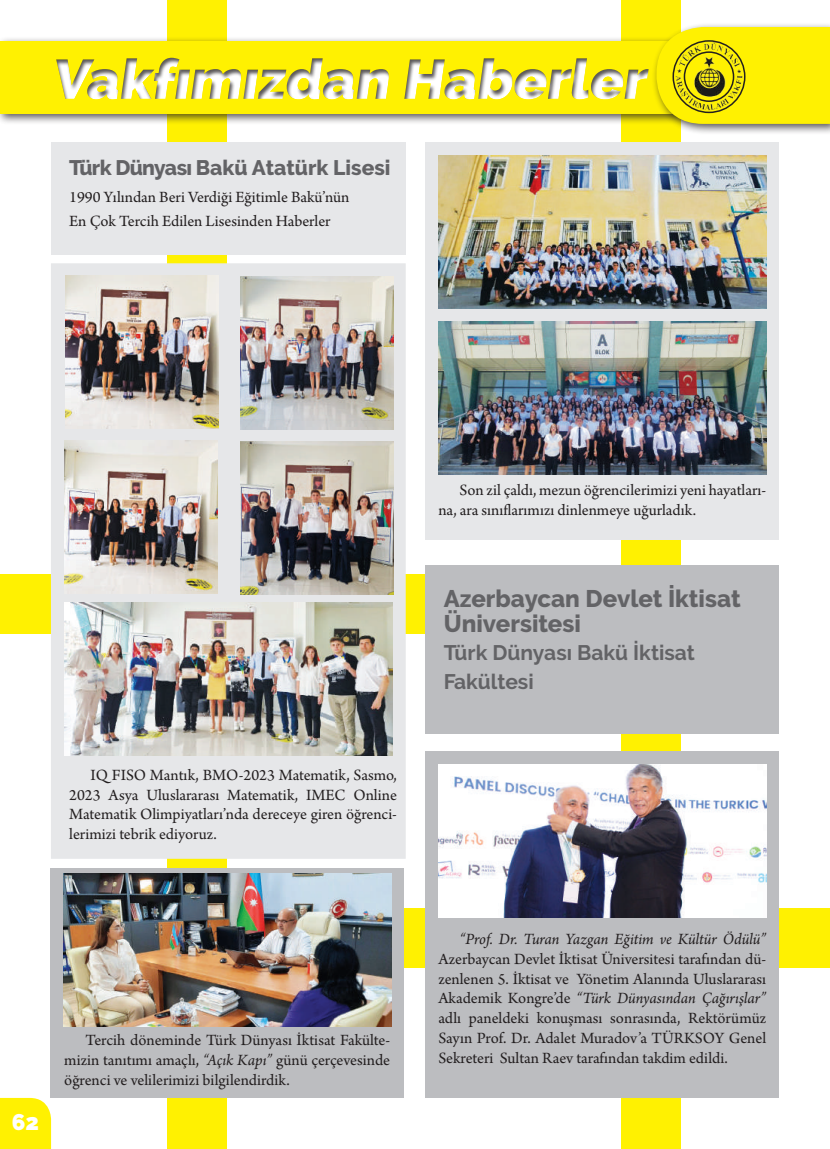
<style>
.page{position:relative;width:830px;height:1149px;background:#fff}
.page>*{position:absolute;margin:0;border:0;box-sizing:border-box;transform-origin:0 0}
.t1{font:900 55.5px "Raleway";color:#fff}
.t2{font:800 24px/25.5px "Raleway";color:#636366}
.t3{font:900 22.5px "Raleway";color:#fff}
.t4{font:700 21px/28.2px "Raleway";color:#636366}
.t5{font:800 21px "Raleway";color:#636366}
.t6{font:16.5px/19.8px "Arno Pro";color:#231f20;text-align:justify}
.t7{font:italic 16.5px "Arno Pro";letter-spacing:-.005em;color:#231f20}
.s1{font-style:italic}
</style>
<div class="page">
<div style="left:0;top:1097px;width:51px;height:51px;background:#fff101"></div>
<div style="left:0;top:574px;width:670px;height:60px;background:#fff101"></div>
<div style="left:226px;top:908px;width:603px;height:59px;background:#fff101"></div>
<div style="left:167px;top:0;width:59px;height:1148px;background:#fff101"></div>
<div style="left:621px;top:0;width:59px;height:1148px;background:#fff101"></div>
<div style="left:0;top:36px;width:829px;height:89px;background:#231f20;opacity:.75"></div>
<div style="left:0;top:41px;width:828px;height:73px;background:#fff101"></div>
<div style="left:651px;top:22px;width:178px;height:113px;background:#231f20;opacity:.75"></div>
<svg style="left:656px;top:27px;width:173px;height:97px"></svg>
<div style="left:37px;top:46px;width:687px;height:66px;background:#231f20;opacity:.75"></div>
<img style="left:672px;top:42px;width:73px;height:68px">
<div style="left:672px;top:40px;width:73px;height:73px;border:2px solid #231f20;border-radius:50%"></div>
<div style="left:683px;top:51px;width:51px;height:51px;border:2px solid #231f20;border-radius:50%"></div>
<div style="left:52px;top:142px;width:354px;height:113px;background:#e6e7e9"></div>
<div style="left:425px;top:142px;width:353px;height:398px;background:#e6e7e9"></div>
<div style="left:51px;top:263px;width:354px;height:595px;background:#e6e7e9"></div>
<img style="left:438px;top:155px;width:327px;height:153px">
<img style="left:240px;top:441px;width:153px;height:153px">
<img style="left:64px;top:602px;width:328px;height:153px">
<img style="left:438px;top:321px;width:327px;height:153px">
<img style="left:65px;top:275px;width:154px;height:153px">
<img style="left:64px;top:440px;width:153px;height:153px">
<img style="left:240px;top:276px;width:153px;height:153px">
<div style="left:425px;top:564px;width:353px;height:169px;background:#bcbdc0"></div>
<div style="left:51px;top:867px;width:352px;height:230px;background:#bcbdc0"></div>
<img style="left:63px;top:873px;width:328px;height:153px">
<div style="left:425px;top:750px;width:353px;height:347px;background:#bcbdc0"></div>
<img style="left:438px;top:764px;width:327px;height:153px">
<h1 class="t1" style="left:51px;top:47px;width:604px">Vakfımızdan Haberler</h1>
<p class="t5" style="left:69px;top:155px;width:323px">Türk Dünyası Bakü Atatürk Lisesi</p>
<p class="t6" style="left:69px;top:186px;width:282px;line-height:24px">1990 Yılından Beri Verdiği Eğitimle Bakü’nün<br>En Çok Tercih Edilen Lisesinden Haberler</p>
<p class="t6" style="left:69px;top:765px;width:329px;text-indent:21px">IQ FISO Mantık, BMO-2023 Matematik, Sasmo, 2023 Asya Uluslararası Matematik, IMEC Online Matematik Olimpiyatları’nda dereceye giren öğrenci&shy;lerimizi tebrik ediyoruz.</p>
<h3 class="t3" style="left:12px;top:1108px;width:29px">62</h3>
<p class="t6" style="left:64px;top:1030px;width:327px;text-indent:21px">Tercih döneminde Türk Dünyası İktisat Fakülte&shy;mizin tanıtımı amaçlı, <span class="s1">“Açık Kapı”</span> günü çerçevesinde öğrenci ve velilerimizi bilgilendirdik.</p>
<p class="t6" style="left:438px;top:481px;width:329px;text-indent:21px">Son zil çaldı, mezun öğrencilerimizi yeni hayatları&shy;na, ara sınıflarımızı dinlenmeye uğurladık.</p>
<h2 class="t2" style="left:443px;top:585px;width:298px">Azerbaycan Devlet İktisat<br>Üniversitesi</h2>
<p class="t4" style="left:443px;top:638px;width:252px">Türk Dünyası Bakü İktisat<br>Fakültesi</p>
<p class="t7" style="left:459px;top:929px;width:308px">“Prof. Dr. Turan Yazgan Eğitim ve Kültür Ödülü”</p>
<p class="t6" style="left:438px;top:949px;width:329px">Azerbaycan Devlet İktisat Üniversitesi tarafından dü&shy;zenlenen 5. İktisat ve Yönetim Alanında Uluslararası Akademik Kongre’de <span class="s1">“Türk Dünyasından Çağırışlar” </span>adlı paneldeki konuşması sonrasında, Rektörümüz Sayın Prof. Dr. Adalet Muradov’a TÜRKSOY Genel Sekreteri Sultan Raev tarafından takdim edildi.</p>
</div>
